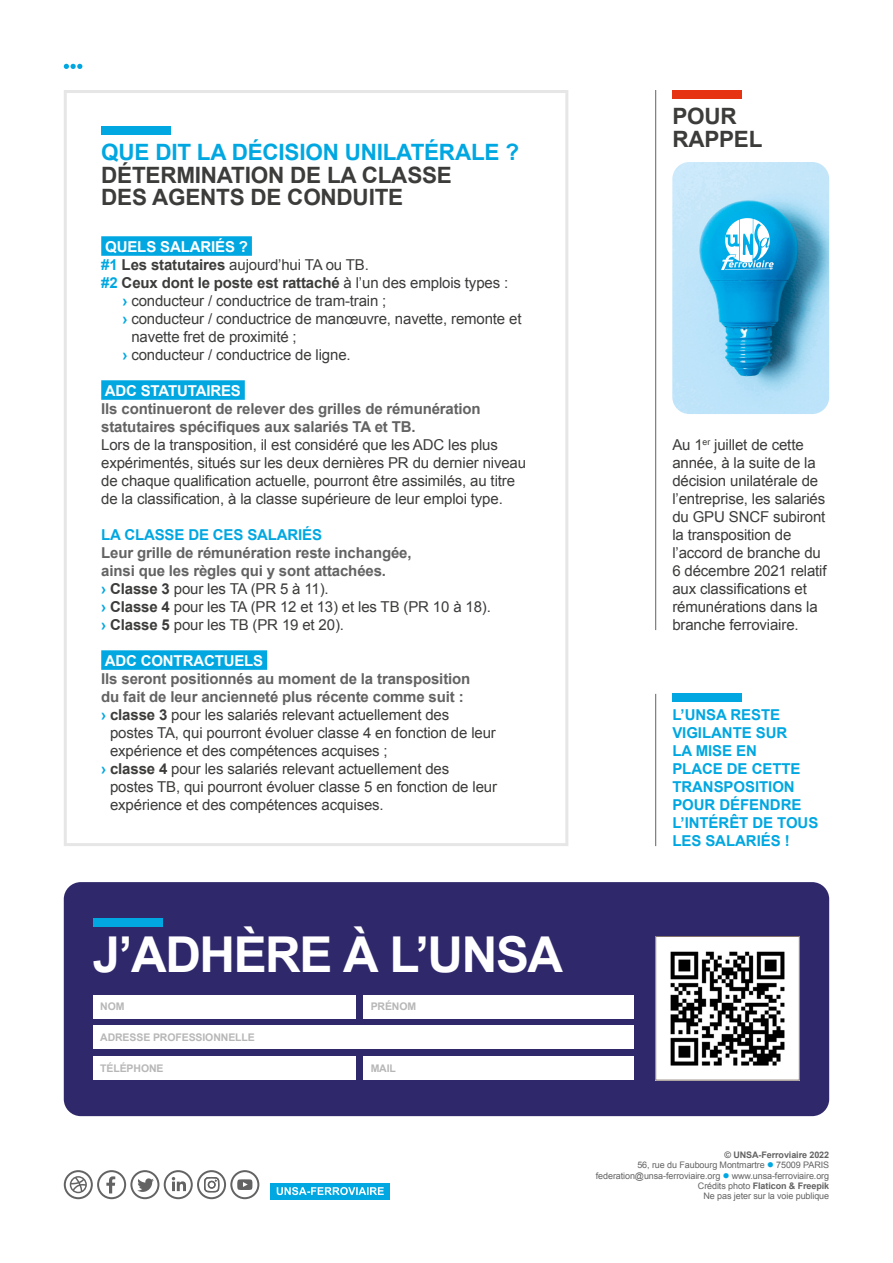
<style>
.page{position:relative;width:893px;height:1263px;background:#fff}
.page>*{position:absolute;margin:0;border:0;box-sizing:border-box;transform-origin:0 0}
.t1{font:700 49.5px "Arial";letter-spacing:-.03em;color:#fff}
.t2{font:700 22.5px/22.5px "Arial";letter-spacing:-.01em;color:#3c3c3b}
.t3{font:700 22.5px "Arial";letter-spacing:-.01em;color:#00a7e1}
.t4{font:15px/18px "Arial";letter-spacing:-.01em;color:#3c3c3b}
.t5{font:700 15px/18px "Arial";letter-spacing:-.01em;color:#646363}
.t6{font:700 15px/18px "Arial";letter-spacing:-.005em;color:#00a7e1}
.t7{font:700 15px "Arial";letter-spacing:-.01em;color:#3c3c3b}
.t8{font:700 15px "Arial";letter-spacing:-.01em;color:#fff}
.t9{font:700 10.5px "Arial";letter-spacing:-.01em;color:#b8b7b7}
.t10{font:9px/10.4px "Arial";letter-spacing:-.01em;color:#646363;text-align:right}
.s1{font-weight:700;color:#00a7e1}
.s2{font-weight:700}
.s3{color:#00a7e1}
.s4{font-weight:400}
.s5{color:#3c3c3b}
.s6{font-weight:400;color:#3c3c3b}
</style>
<div class="page">
<div style="left:64px;top:90px;width:504px;height:756px;border:3px solid #e6e6e6"></div>
<div style="left:101px;top:126px;width:70px;height:8px;background:#00a7e1"></div>
<div style="left:101px;top:236px;width:151px;height:20px;background:#00a7e1"></div>
<div style="left:101px;top:380px;width:144px;height:20px;background:#00a7e1"></div>
<div style="left:101px;top:650px;width:166px;height:20px;background:#00a7e1"></div>
<svg style="left:64px;top:1170px;width:195px;height:29px"></svg>
<div style="left:271px;top:1183px;width:119px;height:16px;background:#00a7e1"></div>
<svg style="left:277px;top:1187px;width:107px;height:8px"></svg>
<div style="left:64px;top:882px;width:765px;height:234px;background:#2f296c;border-radius:17px"></div>
<div style="left:93px;top:918px;width:70px;height:8px;background:#00a7e1"></div>
<img style="left:657px;top:938px;width:141px;height:140px">
<div style="left:655px;top:936px;width:145px;height:144px;border:1px solid #84746c"></div>
<div style="left:93px;top:995px;width:263px;height:23px;background:#fff"></div>
<div style="left:93px;top:1057px;width:263px;height:23px;background:#fff"></div>
<div style="left:93px;top:1026px;width:541px;height:23px;background:#fff"></div>
<div style="left:363px;top:995px;width:271px;height:23px;background:#fff"></div>
<div style="left:363px;top:1057px;width:271px;height:23px;background:#fff"></div>
<div style="left:672px;top:694px;width:70px;height:8px;background:#00a7e1"></div>
<div style="left:672px;top:90px;width:70px;height:8px;background:#e63312"></div>
<img style="left:672px;top:162px;width:157px;height:252px">
<hr style="left:655px;top:90px;width:1px;height:540px;background:#646363">
<hr style="left:655px;top:694px;width:1px;height:152px;background:#646363">
<svg style="left:64px;top:64px;width:18px;height:5px"></svg>
<svg style="left:721px;top:218px;width:53px;height:52px"></svg>
<h2 class="t3" style="left:101px;top:138px;width:419px">QUE DIT LA DÉCISION UNILATÉRALE ?</h2>
<h2 class="t2" style="left:101px;top:164px;width:352px">DÉTERMINATION DE LA CLASSE<br>DES AGENTS DE CONDUITE</h2>
<p class="t8" style="left:105px;top:237px;width:144px">QUELS SALARIÉS ?</p>
<p class="t4" style="left:101px;top:256px;width:269px"><span class="s1">#1</span> <span class="s2">Les statutaires</span> aujourd’hui TA ou TB.</p>
<p class="t7" style="left:101px;top:273px;width:408px"><span class="s3">#2</span> Ceux dont le poste est rattaché <span class="s4">à l’un des emplois types :</span></p>
<p class="t4" style="left:122px;top:292px;width:265px"><span class="s1">›</span> conducteur / conductrice de tram-train ;</p>
<p class="t4" style="left:122px;top:310px;width:400px"><span class="s1">›</span> conducteur / conductrice de manœuvre, navette, remonte et</p>
<p class="t4" style="left:131px;top:328px;width:167px">navette fret de proximité ;</p>
<p class="t4" style="left:122px;top:346px;width:230px"><span class="s1">›</span> conducteur / conductrice de ligne.</p>
<p class="t8" style="left:105px;top:381px;width:138px">ADC STATUTAIRES</p>
<p class="t5" style="left:101px;top:400px;width:381px">Ils continueront de relever des grilles de rémunération statutaires spécifiques aux salariés TA et TB.</p>
<p class="t4" style="left:101px;top:436px;width:426px">Lors de la transposition, il est considéré que les ADC les plus expérimentés, situés sur les deux dernières PR du dernier niveau de chaque qualification actuelle, pourront être assimilés, au titre de la classification, à la classe supérieure de leur emploi type.</p>
<p class="t6" style="left:101px;top:526px;width:222px">LA CLASSE DE CES SALARIÉS</p>
<p class="t5" style="left:101px;top:544px;width:391px">Leur grille de rémunération reste inchangée,<br>ainsi que les règles qui y sont attachées.<br><span class="s3">›</span> <span class="s5">Classe 3</span> <span class="s6">pour les TA (PR 5 à 11).<br></span><span class="s3">›</span> <span class="s5">Classe 4</span> <span class="s6">pour les TA (PR 12 et 13) et les TB (PR 10 à 18). </span><span class="s3">›</span> <span class="s5">Classe 5</span> <span class="s6">pour les TB (PR 19 et 20).</span></p>
<p class="t8" style="left:105px;top:651px;width:160px">ADC CONTRACTUELS</p>
<p class="t5" style="left:101px;top:670px;width:371px">Ils seront positionnés au moment de la transposition</p>
<p class="t5" style="left:101px;top:688px;width:364px">du fait de leur ancienneté plus récente comme suit :</p>
<p class="t4" style="left:101px;top:706px;width:350px"><span class="s1">›</span> <span class="s2">classe 3</span> pour les salariés relevant actuellement des</p>
<p class="t4" style="left:110px;top:724px;width:387px">postes TA, qui pourront évoluer classe 4 en fonction de leur</p>
<p class="t4" style="left:110px;top:742px;width:279px">expérience et des compétences acquises ;</p>
<p class="t4" style="left:101px;top:760px;width:350px"><span class="s1">›</span> <span class="s2">classe 4</span> pour les salariés relevant actuellement des</p>
<p class="t4" style="left:110px;top:778px;width:388px">postes TB, qui pourront évoluer classe 5 en fonction de leur</p>
<p class="t4" style="left:110px;top:796px;width:275px">expérience et des compétences acquises.</p>
<h1 class="t1" style="left:93px;top:922px;width:472px">J’ADHÈRE À L’UNSA</h1>
<p class="t9" style="left:100px;top:1000px;width:26px">NOM</p>
<p class="t9" style="left:371px;top:1000px;width:47px">PRÉNOM</p>
<p class="t9" style="left:100px;top:1030px;width:156px">ADRESSE PROFESSIONNELLE</p>
<p class="t9" style="left:100px;top:1062px;width:65px">TÉLÉPHONE</p>
<p class="t9" style="left:371px;top:1062px;width:27px">MAIL</p>
<h2 class="t2" style="left:672px;top:106px;width:92px">POUR<br>RAPPEL</h2>
<p class="t4" style="left:672px;top:436px;width:156px">Au 1<sup>er</sup> juillet de cette année, à la suite de la décision unilatérale de l’entreprise, les salariés du GPU SNCF subiront la transposition de l’accord de branche du<br>6 décembre 2021 relatif aux classifications et rémunérations dans la branche ferroviaire.</p>
<p class="t6" style="left:672px;top:706px;width:148px">L’UNSA RESTE<br>VIGILANTE SUR<br>LA MISE EN<br>PLACE DE CETTE<br>TRANSPOSITION<br>POUR DÉFENDRE<br>L’INTÉRÊT DE TOUS<br>LES SALARIÉS !</p>
<p class="t10" style="left:596px;top:1149px;width:235px"><span class="s2">© UNSA-Ferroviaire 2022<br></span>56, rue du Faubourg Montmartre <span class="s3">●</span> 75009 PARIS federation@unsa-ferroviaire.org <span class="s3">●</span> www.unsa-ferroviaire.org Crédits photo <span class="s2">Flaticon &amp; Freepik<br></span>Ne pas jeter sur la voie publique</p>
</div>
